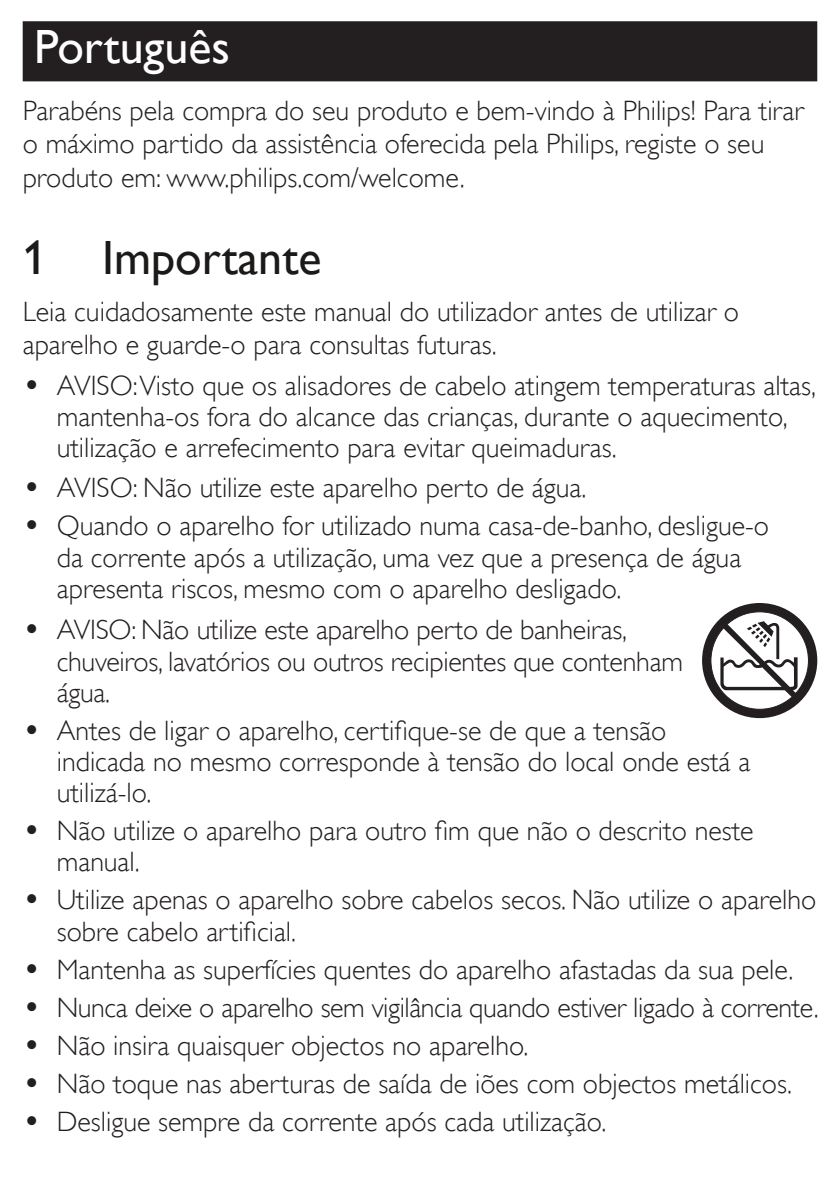
<style>
.page{position:relative;width:840px;height:1191px;background:#fff}
.page>*{position:absolute;margin:0;border:0;box-sizing:border-box;transform-origin:0 0}
.t1{font:48px "Gill Sans Alt One WGL";color:#1c1a19}
.t2{font:48px "Gill Sans Alt One WGL";color:#fff}
.t3{font:28px/31.2px "Gill Sans Alt One WGL Light";color:#231f20}
.s1{font-size:36px}
</style>
<div class="page">
<div style="left:23px;top:21px;width:793px;height:60px;background:#231f20"></div>
<svg style="left:702px;top:603px;width:114px;height:115px"></svg>
<h1 class="t2" style="left:34px;top:14px;width:197px">Português</h1>
<p class="t3" style="left:23px;top:94px;width:782px;line-height:33.2px">Parabéns pela compra do seu produto e bem-vindo à Philips! Para tirar o máximo partido da assistência oferecida pela Philips, registe o seu produto em: www.philips.com/welcome.</p>
<h1 class="t1" style="left:23px;top:225px;width:300px">1 Importante</h1>
<p class="t3" style="left:23px;top:295px;width:717px;line-height:33.2px">Leia cuidadosamente este manual do utilizador antes de utilizar o aparelho e guarde-o para consultas futuras.</p>
<p class="t3" style="left:57px;top:370px;width:760px;text-indent:-34px"><span class="s1">•</span> AVISO:Visto que os alisadores de cabelo atingem temperaturas altas, mantenha-os fora do alcance das crianças, durante o aquecimento, utilização e arrefecimento para evitar queimaduras.</p>
<p class="t3" style="left:23px;top:472px;width:565px"><span class="s1">•</span> AVISO: Não utilize este aparelho perto de água.</p>
<p class="t3" style="left:57px;top:510px;width:713px;text-indent:-34px"><span class="s1">•</span> Quando o aparelho for utilizado numa casa-de-banho, desligue-o da corrente após a utilização, uma vez que a presença de água apresenta riscos, mesmo com o aparelho desligado.</p>
<p class="t3" style="left:57px;top:614px;width:627px;text-indent:-34px"><span class="s1">•</span> AVISO: Não utilize este aparelho perto de banheiras, chuveiros, lavatórios ou outros recipientes que contenham água.</p>
<p class="t3" style="left:57px;top:715px;width:694px;text-indent:-34px"><span class="s1">•</span> Antes de ligar o aparelho, certifique-se de que a tensão indicada no mesmo corresponde à tensão do local onde está a utilizá-lo.</p>
<p class="t3" style="left:57px;top:815px;width:698px;text-indent:-34px"><span class="s1">•</span> Não utilize o aparelho para outro fim que não o descrito neste manual.</p>
<p class="t3" style="left:57px;top:884px;width:760px;text-indent:-34px"><span class="s1">•</span> Utilize apenas o aparelho sobre cabelos secos. Não utilize o aparelho sobre cabelo artificial.</p>
<p class="t3" style="left:23px;top:953px;width:772px"><span class="s1">•</span> Mantenha as superfícies quentes do aparelho afastadas da sua pele.</p>
<p class="t3" style="left:23px;top:991px;width:797px"><span class="s1">•</span> Nunca deixe o aparelho sem vigilância quando estiver ligado à corrente.</p>
<p class="t3" style="left:23px;top:1029px;width:507px"><span class="s1">•</span> Não insira quaisquer objectos no aparelho.</p>
<p class="t3" style="left:23px;top:1067px;width:770px"><span class="s1">•</span> Não toque nas aberturas de saída de iões com objectos metálicos.</p>
<p class="t3" style="left:23px;top:1105px;width:585px"><span class="s1">•</span> Desligue sempre da corrente após cada utilização.</p>
</div>
